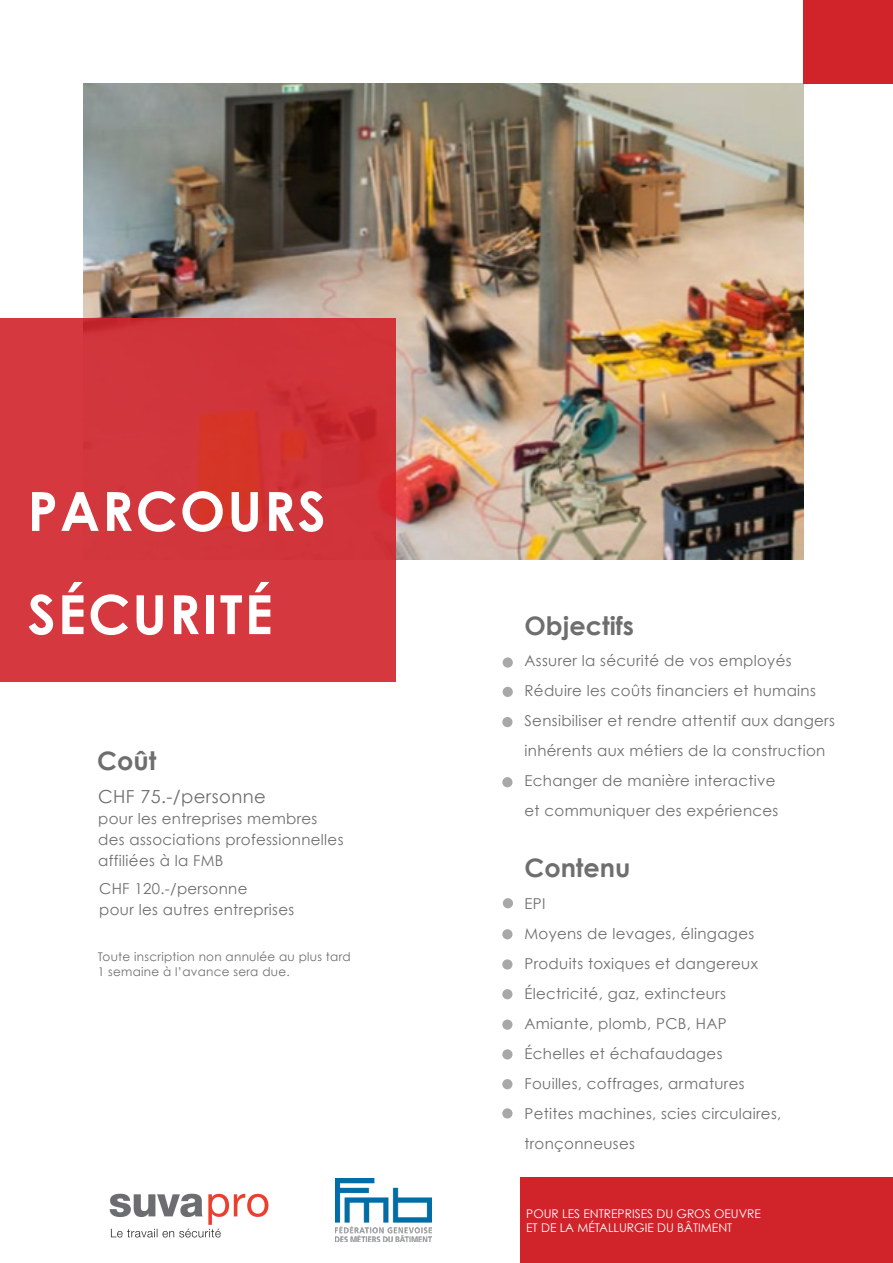
<style>
.page{position:relative;width:893px;height:1263px;background:#fff}
.page>*{position:absolute;margin:0;border:0;box-sizing:border-box;transform-origin:0 0}
.t1{font:700 54px "Century Gothic";letter-spacing:.04em;color:#fff}
.t2{font:700 25.5px "Century Gothic";color:#6e6e6e}
.t3{font:18px "Century Gothic";letter-spacing:.02em;color:#6e6e6e}
.t4{font:15px/21px "Century Gothic";letter-spacing:.02em;color:#6e6e6e}
.t5{font:12px/15px "Century Gothic";letter-spacing:.02em;color:#6e6e6e}
.t6{font:12px "Century Gothic";color:#fff}
</style>
<div class="page">
<img style="left:84px;top:84px;width:720px;height:475px">
<div style="left:804px;top:0;width:89px;height:84px;background:#d1232a"></div>
<div style="left:521px;top:1177px;width:372px;height:86px;background:#d1232a"></div>
<svg style="left:0;top:318px;width:396px;height:363px;background:#d2363b"></svg>
<div style="left:503px;top:657px;width:10px;height:11px;background:#a9a8a8;border-radius:50%"></div>
<div style="left:503px;top:687px;width:10px;height:10px;background:#a9a8a8;border-radius:50%"></div>
<div style="left:502px;top:717px;width:10px;height:10px;background:#a9a8a8;border-radius:50%"></div>
<svg style="left:502px;top:777px;width:10px;height:10px"></svg>
<svg style="left:503px;top:898px;width:10px;height:10px"></svg>
<svg style="left:502px;top:929px;width:10px;height:10px"></svg>
<svg style="left:502px;top:959px;width:10px;height:10px"></svg>
<svg style="left:502px;top:989px;width:10px;height:10px"></svg>
<div style="left:502px;top:1019px;width:10px;height:11px;background:#a9a8a8;border-radius:50%"></div>
<svg style="left:502px;top:1049px;width:10px;height:10px"></svg>
<div style="left:502px;top:1079px;width:10px;height:10px;background:#a9a8a8;border-radius:50%"></div>
<svg style="left:502px;top:1108px;width:10px;height:10px"></svg>
<img style="left:109px;top:1193px;width:160px;height:45px">
<img style="left:335px;top:1179px;width:96px;height:62px">
<p class="t1" style="left:28px;top:477px;width:300px">PARCOURS</p>
<p class="t1" style="left:28px;top:580px;width:247px">SÉCURITÉ</p>
<p class="t2" style="left:97px;top:744px;width:61px">Coût</p>
<p class="t3" style="left:98px;top:786px;width:169px">CHF 75.-/personne</p>
<p class="t4" style="left:98px;top:808px;width:247px">pour les entreprises membres des associations professionnelles</p>
<p class="t4" style="left:98px;top:850px;width:127px">affiliées à la FMB</p>
<p class="t4" style="left:99px;top:877px;width:150px">CHF 120.-/personne</p>
<p class="t4" style="left:99px;top:898px;width:197px">pour les autres entreprises</p>
<p class="t5" style="left:98px;top:948px;width:254px">Toute inscription non annulée au plus tard<br>1 semaine à l’avance sera due.</p>
<p class="t2" style="left:524px;top:610px;width:111px">Objectifs</p>
<p class="t4" style="left:524px;top:650px;width:269px">Assurer la sécurité de vos employés</p>
<p class="t4" style="left:524px;top:680px;width:293px">Réduire les coûts financiers et humains</p>
<p class="t4" style="left:524px;top:710px;width:312px">Sensibiliser et rendre attentif aux dangers</p>
<p class="t4" style="left:524px;top:740px;width:302px">inhérents aux métiers de la construction</p>
<p class="t4" style="left:524px;top:770px;width:253px">Echanger de manière interactive</p>
<p class="t4" style="left:524px;top:800px;width:255px">et communiquer des expériences</p>
<p class="t2" style="left:524px;top:852px;width:108px">Contenu</p>
<p class="t4" style="left:524px;top:892px;width:22px">EPI</p>
<p class="t4" style="left:524px;top:922px;width:231px">Moyens de levages, élingages</p>
<p class="t4" style="left:524px;top:952px;width:235px">Produits toxiques et dangereux</p>
<p class="t4" style="left:524px;top:982px;width:203px">Électricité, gaz, extincteurs</p>
<p class="t4" style="left:524px;top:1012px;width:204px">Amiante, plomb, PCB, HAP</p>
<p class="t4" style="left:524px;top:1042px;width:200px">Échelles et échafaudages</p>
<p class="t4" style="left:524px;top:1072px;width:222px">Fouilles, coffrages, armatures</p>
<p class="t4" style="left:524px;top:1098px;width:258px;line-height:30px">Petites machines, scies circulaires, tronçonneuses</p>
<p class="t6" style="left:526px;top:1206px;width:236px">POUR LES ENTREPRISES DU GROS OEUVRE</p>
<p class="t6" style="left:526px;top:1220px;width:208px">ET DE LA MÉTALLURGIE DU BÂTIMENT</p>
</div>
